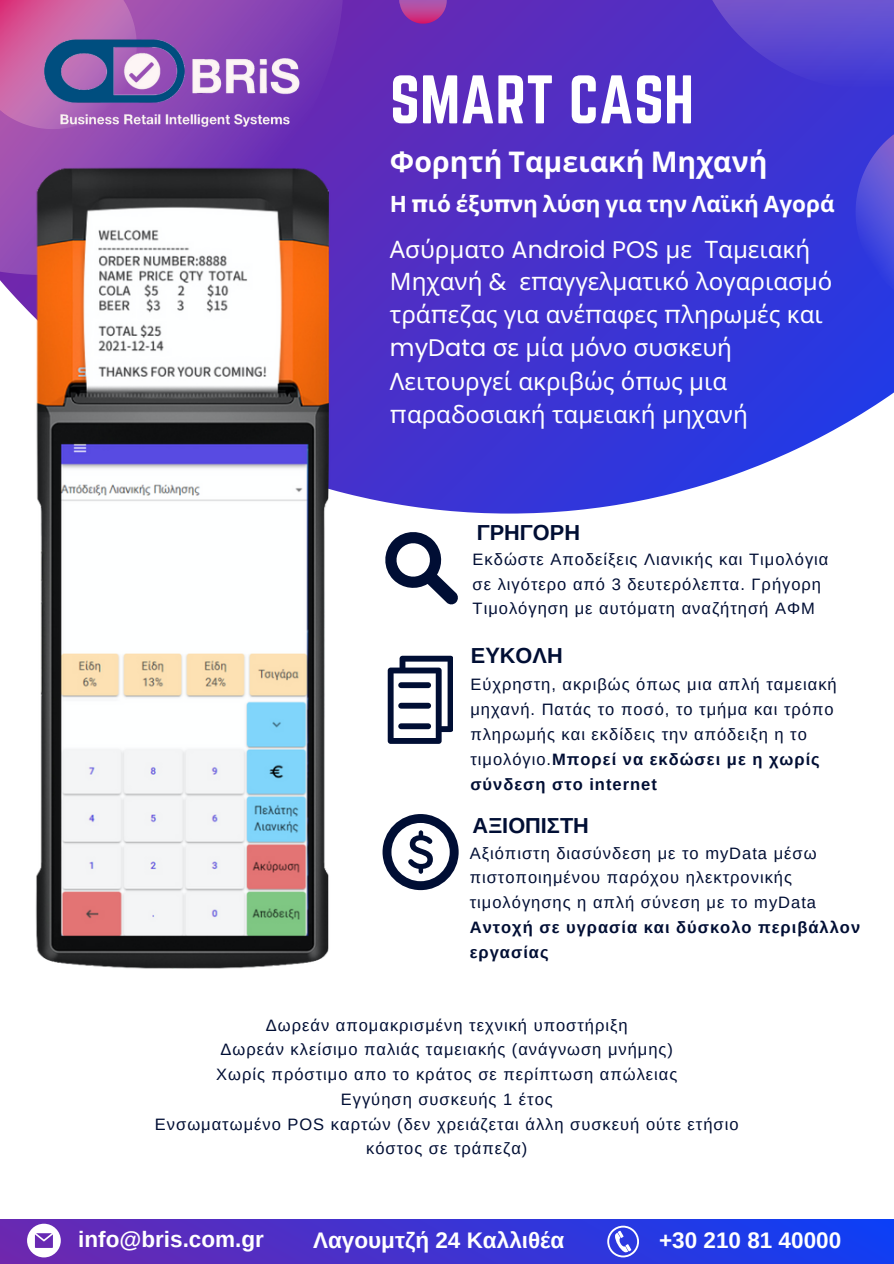
<style>
.page{position:relative;width:894px;height:1264px;background:#fff}
.page>*{position:absolute;margin:0;border:0;box-sizing:border-box;transform-origin:0 0}
.t1{font:60px "Norwester";color:#fff}
.t2{font:700 28.5px "Noto Sans";color:#fff}
.t3{font:24px/32.7px "Noto Sans";color:#fff}
.t4{font:700 22.5px "Arimo";color:#fff}
.t5{font:700 22.5px "Noto Sans";color:#fff}
.t6{font:700 21.75px "Arimo";color:#000e34}
.t7{font:16.5px/24.8px "Arimo";letter-spacing:.06em;color:#000e34}
.t8{font:700 16.5px/24.8px "Arimo";letter-spacing:.06em;color:#000e34}
.s1{font-family:"Poppins"}
.s2{font-weight:700}
</style>
<div class="page">
<svg style="left:357px;top:0;width:536px;height:513px;background:#5346d3"></svg>
<svg style="left:171px;top:0;width:293px;height:395px;background:#5e2fbc"></svg>
<svg style="left:0;top:0;width:171px;height:149px;background:#b85aaa"></svg>
<svg style="left:399px;top:0;width:47px;height:24px"></svg>
<svg style="left:688px;top:0;width:205px;height:348px;background:#4039d4"></svg>
<svg style="left:387px;top:655px;width:66px;height:89px"></svg>
<div style="left:398px;top:682px;width:33px;height:6px;background:#000e34;border-radius:3px"></div>
<div style="left:398px;top:702px;width:33px;height:6px;background:#000e34;border-radius:3px"></div>
<div style="left:398px;top:723px;width:33px;height:6px;background:#000e34;border-radius:3px"></div>
<svg style="left:382px;top:814px;width:76px;height:76px"></svg>
<svg style="left:385px;top:532px;width:73px;height:72px"></svg>
<div style="left:0;top:1218px;width:893px;height:45px;background:linear-gradient(to right,#6c28af,#0e3ff5)"></div>
<img style="left:0;top:149px;width:357px;height:820px">
<svg style="left:27px;top:1223px;width:34px;height:34px"></svg>
<svg style="left:607px;top:1225px;width:31px;height:32px"></svg>
<img style="left:27px;top:35px;width:286px;height:94px">
<h4 class="t1" style="left:390px;top:63px;width:305px">SMART CASH</h4>
<p class="t2" style="left:390px;top:142px;width:379px">Φορητή Ταμειακή Μηχανή</p>
<p class="t5" style="left:390px;top:188px;width:446px">Η <span class="s1">π</span>ιό έξυ<span class="s1">π</span>νη λύση για την Λαϊκή Αγορά</p>
<h3 class="t3" style="left:390px;top:232px;width:444px">Ασύρματο <span class="s1">Android POS</span> με Ταμειακή<br>Μηχανή <span class="s1">&amp;</span> ε<span class="s1">π</span>αγγελματικό λογαριασμό τρά<span class="s1">π</span>εζας για ανέ<span class="s1">π</span>αφες <span class="s1">π</span>ληρωμές και <span class="s1">myData</span> σε μία μόνο συσκευή</h3>
<p class="t3" style="left:390px;top:364px;width:359px">Λειτουργεί ακριβώς ό<span class="s1">π</span>ως μια <span class="s1">π</span>αραδοσιακή ταμειακή μηχανή</p>
<p class="t6" style="left:476px;top:520px;width:105px">ΓΡΗΓΟΡΗ</p>
<h2 class="t7" style="left:472px;top:546px;width:357px">Εκδώστε Αποδείξεις Λιανικής και Τιμολόγια σε λιγότερο από 3 δευτερόλεπτα. Γρήγορη<br>Τιμολόγηση με αυτόματη αναζήτησή ΑΦΜ</h2>
<p class="t6" style="left:471px;top:643px;width:93px">ΕΥΚΟΛΗ</p>
<p class="t7" style="left:470px;top:672px;width:368px">Εύχρηστη, ακριβώς όπως μια απλή ταμειακή μηχανή. Πατάς το ποσό, το τμήμα και τρόπο πληρωμής και εκδίδεις την απόδειξη η το τιμολόγιο.<span class="s2">Mπορεί να εκδώσει με η χωρίς σύνδεση στο internet</span></p>
<p class="t6" style="left:472px;top:813px;width:118px">ΑΞΙΟΠΙΣΤΗ</p>
<p class="t7" style="left:469px;top:840px;width:348px">Αξιόπιστη διασύνδεση με το myData μέσω πιστοποιημένου παρόχου ηλεκτρονικής τιμολόγησης η απλή σύνεση με το myData</p>
<h1 class="t8" style="left:469px;top:914px;width:392px">Αντοχή σε υγρασία και δύσκολο περιβάλλον εργασίας</h1>
<p class="t7" style="left:266px;top:1012px;width:363px">Δωρεάν απομακρισμένη τεχνική υποστήριξη</p>
<h3 class="t7" style="left:220px;top:1037px;width:454px">Δωρεάν κλείσιμο παλιάς ταμειακής (ανάγνωση μνήμης)</h3>
<p class="t7" style="left:216px;top:1062px;width:462px">Χωρίς πρόστιμο απο το κράτος σε περίπτωση απώλειας</p>
<p class="t7" style="left:341px;top:1086px;width:213px">Εγγύηση συσκευής 1 έτος</p>
<p class="t7" style="left:155px;top:1111px;width:585px;text-align:center">Ενσωματωμένο POS καρτών (δεν χρειάζεται άλλη συσκευή ούτε ετήσιο κόστος σε τράπεζα)</p>
<h5 class="t4" style="left:78px;top:1226px;width:187px">info@bris.com.gr</h5>
<h5 class="t4" style="left:659px;top:1227px;width:183px">+30 210 81 40000</h5>
<h3 class="t4" style="left:313px;top:1227px;width:252px">Λαγουμτζή 24 Καλλιθέα</h3>
</div>
